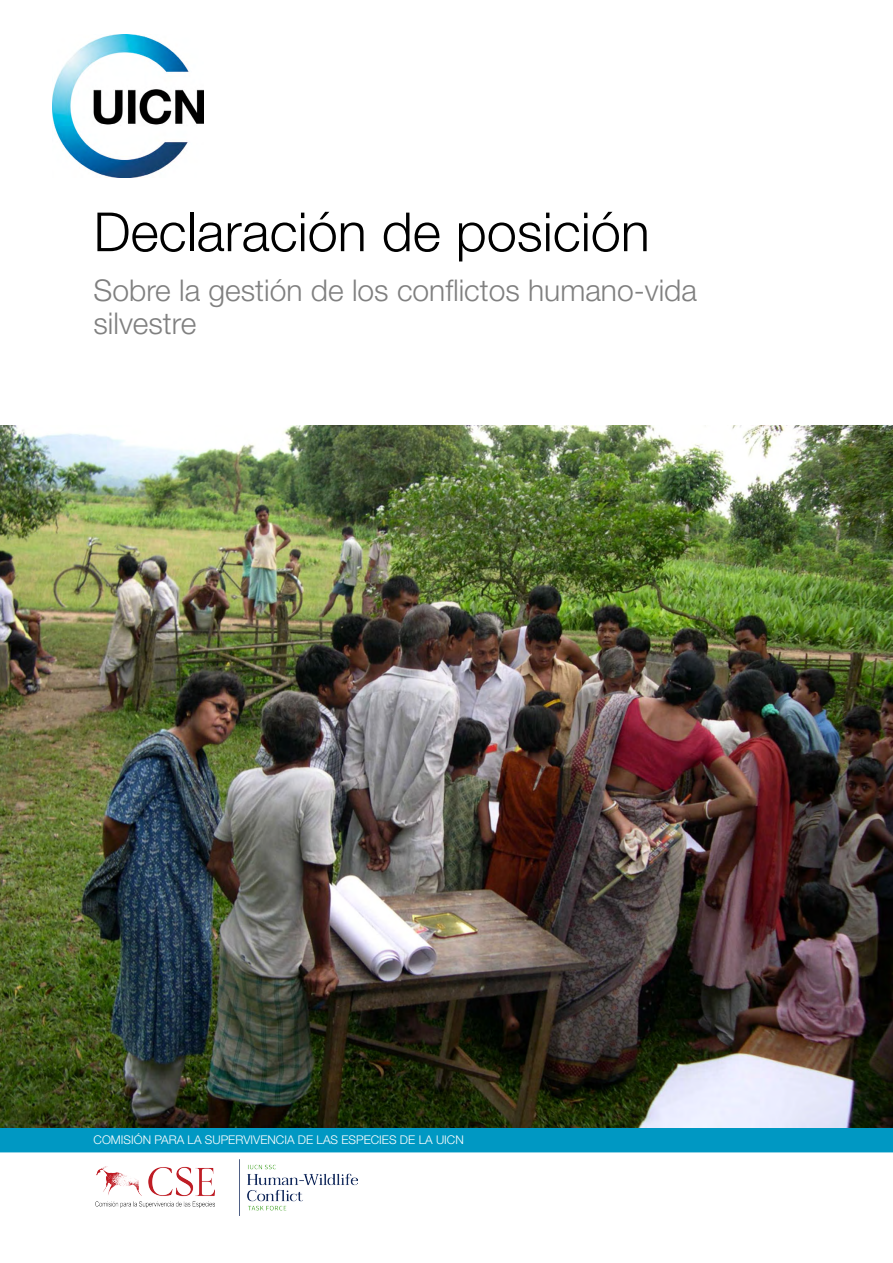
<style>
.page{position:relative;width:893px;height:1263px;background:#fff}
.page>*{position:absolute;margin:0;border:0;box-sizing:border-box;transform-origin:0 0}
.t1{font:300 54px "Helvetica Neue LT Std";color:#000}
.t2{font:300 30px/33px "Helvetica Neue LT Std";color:#808080}
.t3{font:300 12px "Helvetica Neue LT Std";color:#fff}
</style>
<div class="page">
<div style="left:0;top:1127px;width:893px;height:25px;background:#0098c3;border:2px solid #0098c3"></div>
<img style="left:52px;top:34px;width:151px;height:144px">
<img style="left:0;top:425px;width:893px;height:702px">
<img style="left:239px;top:1159px;width:119px;height:56px">
<img style="left:95px;top:1166px;width:120px;height:42px">
<h1 class="t1" style="left:94px;top:199px;width:558px">Declaración de posición</h1>
<p class="t2" style="left:94px;top:273px;width:605px">Sobre la gestión de los conflictos humano-vida silvestre</p>
<p class="t3" style="left:94px;top:1132px;width:372px">comisión para la supervivencia de las especies de la uicn</p>
</div>
